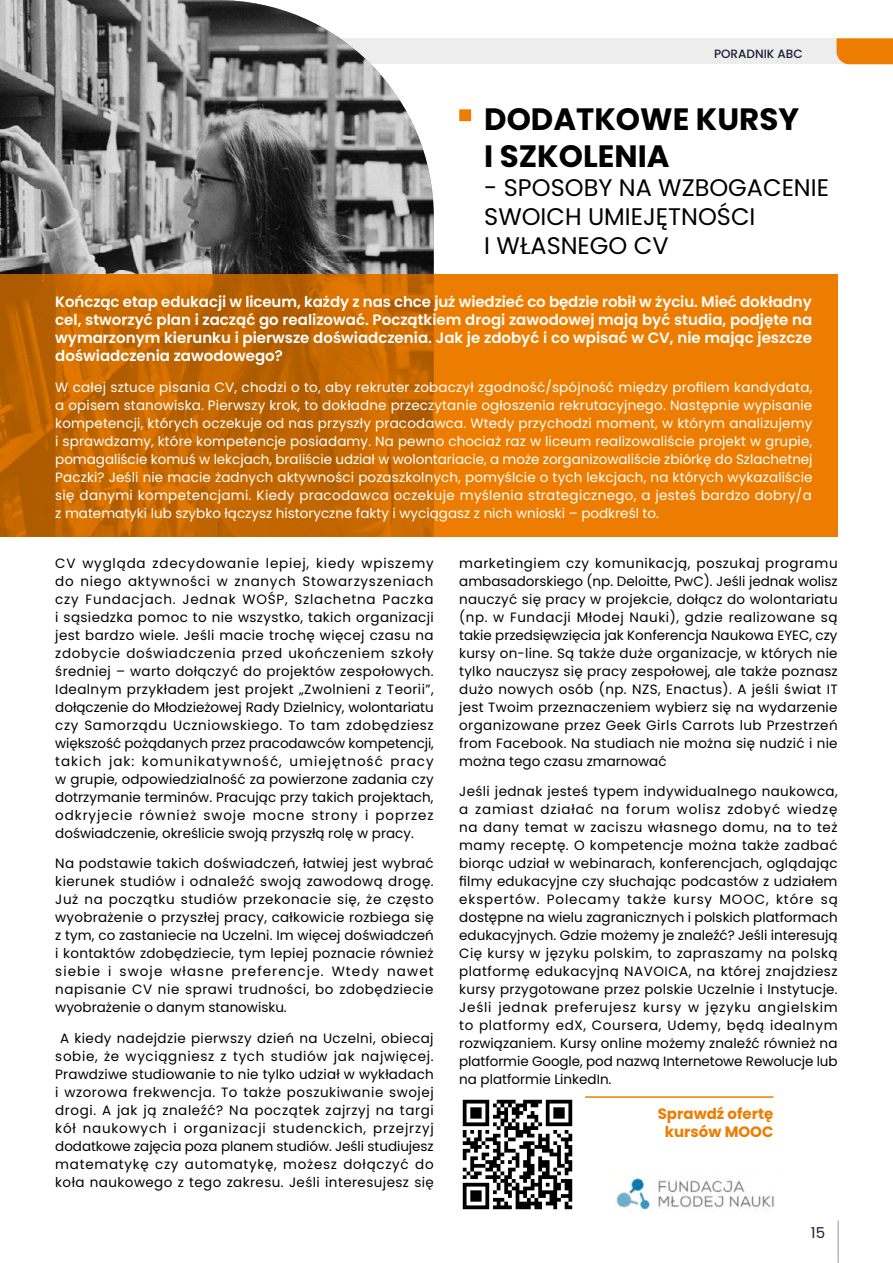
<style>
.page{position:relative;width:893px;height:1263px;background:#fff}
.page>*{position:absolute;margin:0;border:0;box-sizing:border-box;transform-origin:0 0}
.t1{font:700 30.9px/37px "Poppins";color:#000}
.t2{font:24px/28.8px "Poppins";color:#000}
.t3{font:600 15px/18px "Poppins";color:#fff;text-align:justify}
.t4{font:700 15px/18px "Poppins";color:#ed7d00;text-align:center}
.t5{font:15px "Poppins";color:#1b1f37}
.t6{font:13.5px/18px "Poppins";letter-spacing:.03em;color:#000;text-align:justify}
.t7{font:13.5px/18px "Poppins";color:#fff;text-align:justify}
.t8{font:500 12px "Poppins";color:#1b1f37}
</style>
<div class="page">
<div style="left:55px;top:38px;width:830px;height:26px;background:#ededed"></div>
<hr style="left:838px;top:1220px;width:1px;height:43px;background:#959799">
<svg style="left:836px;top:38px;width:57px;height:26px"></svg>
<img style="left:0;top:0;width:434px;height:274px">
<svg style="left:459px;top:109px;width:12px;height:12px"></svg>
<div style="left:0;top:274px;width:838px;height:263px;background:#ed7d00"></div>
<img style="left:615px;top:1178px;width:159px;height:32px">
<svg style="left:0;top:274px;width:434px;height:263px;background:#c36700"></svg>
<img style="left:462px;top:1099px;width:111px;height:111px">
<hr style="left:585px;top:1096px;width:188px;height:2px;background:#ed7d00">
<p class="t8" style="left:714px;top:46px;width:90px">PORADNIK ABC</p>
<h1 class="t1" style="left:484px;top:101px;width:316px">DODATKOWE KURSY<br>I SZKOLENIA</h1>
<h2 class="t2" style="left:484px;top:173px;width:346px">- SPOSOBY NA WZBOGACENIE<br>SWOICH UMIEJĘTNOŚCI<br>I WŁASNEGO CV</h2>
<p class="t3" style="left:55px;top:293px;width:758px">Kończąc etap edukacji w liceum, każdy z nas chce już wiedzieć co będzie robił w życiu. Mieć dokładny cel, stworzyć plan i zacząć go realizować. Początkiem drogi zawodowej mają być studia, podjęte na wymarzonym kierunku i pierwsze doświadczenia. Jak je zdobyć i co wpisać w CV, nie mając jeszcze doświadczenia zawodowego?</p>
<p class="t7" style="left:55px;top:378px;width:759px">W całej sztuce pisania CV, chodzi o to, aby rekruter zobaczył zgodność/spójność między profilem kandydata, a opisem stanowiska. Pierwszy krok, to dokładne przeczytanie ogłoszenia rekrutacyjnego. Następnie wypisanie kompetencji, których oczekuje od nas przyszły pracodawca. Wtedy przychodzi moment, w którym analizujemy i sprawdzamy, które kompetencje posiadamy. Na pewno chociaż raz w liceum realizowaliście projekt w grupie, pomagaliście komuś w lekcjach, braliście udział w wolontariacie, a może zorganizowaliście zbiórkę do Szlachetnej Paczki? Jeśli nie macie żadnych aktywności pozaszkolnych, pomyślcie o tych lekcjach, na których wykazaliście się danymi kompetencjami. Kiedy pracodawca oczekuje myślenia strategicznego, a jesteś bardzo dobry/a z matematyki lub szybko łączysz historyczne fakty i wyciągasz z nich wnioski – podkreśl to.</p>
<p class="t6" style="left:55px;top:554px;width:380px">CV wygląda zdecydowanie lepiej, kiedy wpiszemy do niego aktywności w znanych Stowarzyszeniach czy Fundacjach. Jednak WOŚP, Szlachetna Paczka i sąsiedzka pomoc to nie wszystko, takich organizacji jest bardzo wiele. Jeśli macie trochę więcej czasu na zdobycie doświadczenia przed ukończeniem szkoły średniej – warto dołączyć do projektów zespołowych.<br>Idealnym przykładem jest projekt „Zwolnieni z Teorii”, dołączenie do Młodzieżowej Rady Dzielnicy, wolontariatu czy Samorządu Uczniowskiego. To tam zdobędziesz większość pożądanych przez pracodawców kompetencji, takich jak: komunikatywność, umiejętność pracy w grupie, odpowiedzialność za powierzone zadania czy dotrzymanie terminów. Pracując przy takich projektach, odkryjecie również swoje mocne strony i poprzez doświadczenie, określicie swoją przyszłą rolę w pracy.</p>
<p class="t6" style="left:55px;top:855px;width:380px">Na podstawie takich doświadczeń, łatwiej jest wybrać kierunek studiów i odnaleźć swoją zawodową drogę.<br>Już na początku studiów przekonacie się, że często wyobrażenie o przyszłej pracy, całkowicie rozbiega się z tym, co zastaniecie na Uczelni. Im więcej doświadczeń i kontaktów zdobędziecie, tym lepiej poznacie również siebie i swoje własne preferencje. Wtedy nawet napisanie CV nie sprawi trudności, bo zdobędziecie wyobrażenie o danym stanowisku.</p>
<p class="t6" style="left:55px;top:1029px;width:380px;text-align:center">A kiedy nadejdzie pierwszy dzień na Uczelni, obiecaj sobie, że wyciągniesz z tych studiów jak najwięcej.<br>Prawdziwe studiowanie to nie tylko udział w wykładach i wzorowa frekwencja. To także poszukiwanie swojej drogi. A jak ją znaleźć? Na początek zajrzyj na targi kół naukowych i organizacji studenckich, przejrzyj dodatkowe zajęcia poza planem studiów. Jeśli studiujesz matematykę czy automatykę, możesz dołączyć do koła naukowego z tego zakresu. Jeśli interesujesz się</p>
<p class="t6" style="left:459px;top:554px;width:380px">marketingiem czy komunikacją, poszukaj programu ambasadorskiego (np. Deloitte, PwC). Jeśli jednak wolisz nauczyć się pracy w projekcie, dołącz do wolontariatu (np. w Fundacji Młodej Nauki), gdzie realizowane są takie przedsięwzięcia jak Konferencja Naukowa EYEC, czy kursy on-line. Są także duże organizacje, w których nie tylko nauczysz się pracy zespołowej, ale także poznasz dużo nowych osób (np. NZS, Enactus). A jeśli świat IT jest Twoim przeznaczeniem wybierz się na wydarzenie organizowane przez Geek Girls Carrots lub Przestrzeń from Facebook. Na studiach nie można się nudzić i nie można tego czasu zmarnować</p>
<p class="t6" style="left:459px;top:783px;width:380px">Jeśli jednak jesteś typem indywidualnego naukowca, a zamiast działać na forum wolisz zdobyć wiedzę na dany temat w zaciszu własnego domu, na to też mamy receptę. O kompetencje można także zadbać biorąc udział w webinarach, konferencjach, oglądając filmy edukacyjne czy słuchając podcastów z udziałem ekspertów. Polecamy także kursy MOOC, które są dostępne na wielu zagranicznych i polskich platformach edukacyjnych. Gdzie możemy je znaleźć? Jeśli interesują Cię kursy w języku polskim, to zapraszamy na polską platformę edukacyjną NAVOICA, na której znajdziesz kursy przygotowane przez polskie Uczelnie i Instytucje.<br>Jeśli jednak preferujesz kursy w języku angielskim to platformy edX, Coursera, Udemy, będą idealnym rozwiązaniem. Kursy online możemy znaleźć również na platformie Google, pod nazwą Internetowe Rewolucje lub na platformie LinkedIn.</p>
<p class="t4" style="left:658px;top:1104px;width:117px">Sprawdź ofertę kursów MOOC</p>
<p class="t5" style="left:811px;top:1224px;width:16px">15</p>
</div>
